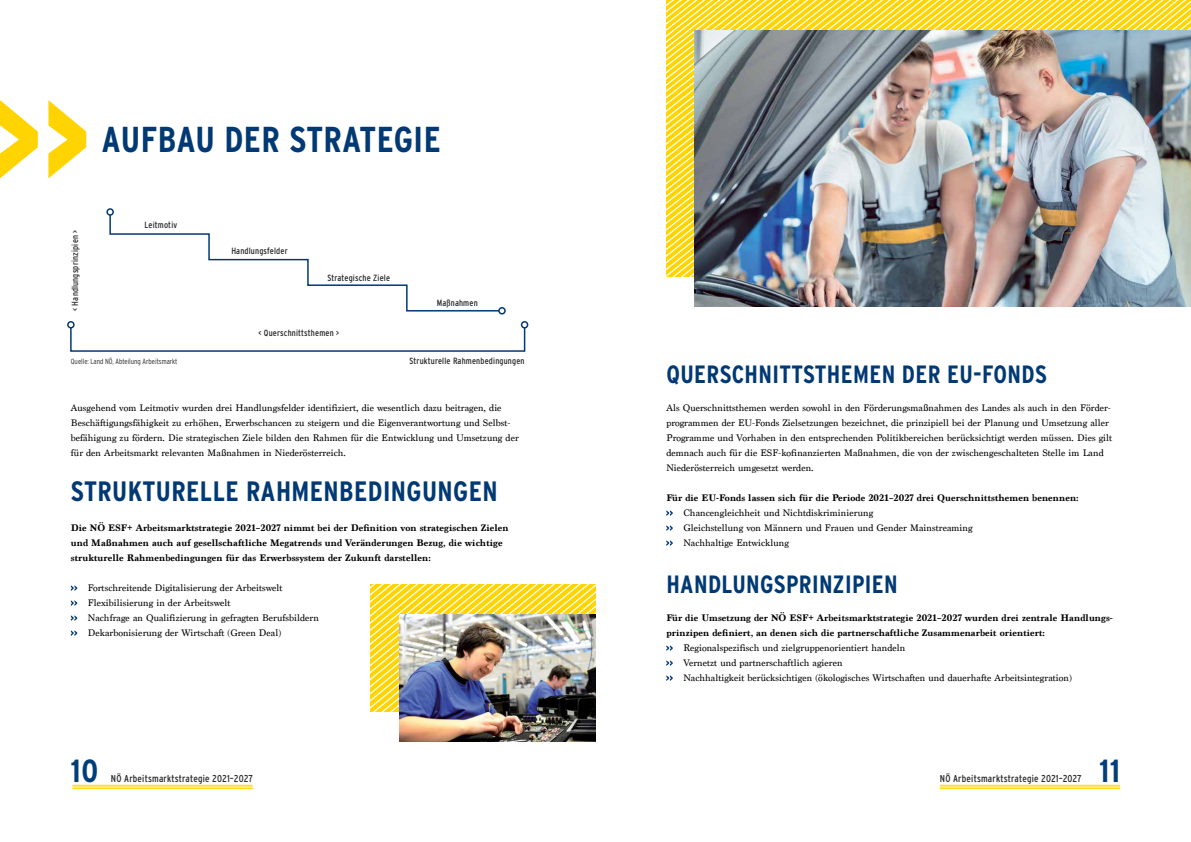
<style>
.page{position:relative;width:1191px;height:842px;background:#fff}
.page>*{position:absolute;margin:0;border:0;box-sizing:border-box;transform-origin:0 0}
.t1{font:700 condensed 36px "Interstate";letter-spacing:.015em;color:#003974}
.t2{font:700 condensed 32px "Interstate";color:#003e79}
.t3{font:700 condensed 28px "Interstate";letter-spacing:.015em;color:#003974}
.t4{font:700 condensed 25px "Interstate";letter-spacing:.015em;color:#003974}
.t5{font:10px/15px "Marion";letter-spacing:.005em;color:#000}
.t6{font:700 10px/15px "Marion";letter-spacing:.005em;color:#000}
.t7{font:condensed 10px "Interstate";letter-spacing:.02em;color:#292829}
.t8{font:condensed 9px "Interstate";letter-spacing:.02em;color:#292829}
.t9{font:300 condensed 7.5px "Interstate";color:#292829}
</style>
<div class="page">
<hr style="left:940px;top:785px;width:180px;height:1px;background:#ffd400">
<hr style="left:940px;top:787px;width:180px;height:1px;background:#ffd400">
<hr style="left:940px;top:788px;width:180px;height:1px;background:#ffd400">
<hr style="left:72px;top:785px;width:181px;height:1px;background:#ffd400">
<hr style="left:72px;top:787px;width:181px;height:1px;background:#ffd400">
<hr style="left:72px;top:788px;width:181px;height:1px;background:#ffd400">
<svg style="left:666px;top:510px;width:6px;height:6px"></svg>
<svg style="left:666px;top:525px;width:6px;height:6px"></svg>
<svg style="left:666px;top:540px;width:6px;height:6px"></svg>
<svg style="left:666px;top:645px;width:6px;height:6px"></svg>
<svg style="left:666px;top:660px;width:6px;height:6px"></svg>
<svg style="left:666px;top:675px;width:6px;height:6px"></svg>
<svg style="left:666px;top:1px;width:525px;height:13px;background:#ffde40"></svg>
<svg style="left:666px;top:18px;width:525px;height:11px;background:#ffde3f"></svg>
<img style="left:694px;top:30px;width:497px;height:276px">
<svg style="left:0;top:100px;width:38px;height:78px"></svg>
<svg style="left:48px;top:100px;width:38px;height:78px"></svg>
<svg style="left:71px;top:585px;width:6px;height:6px"></svg>
<svg style="left:71px;top:600px;width:6px;height:6px"></svg>
<svg style="left:71px;top:615px;width:6px;height:6px"></svg>
<svg style="left:71px;top:630px;width:6px;height:6px"></svg>
<svg style="left:370px;top:584px;width:225px;height:127px;background:#ffdd3a"></svg>
<svg style="left:109px;top:214px;width:391px;height:98px"></svg>
<div style="left:106px;top:208px;width:8px;height:8px;border:2px solid #003974;border-radius:50%"></div>
<div style="left:498px;top:307px;width:8px;height:8px;border:2px solid #003974;border-radius:50%"></div>
<div style="left:70px;top:327px;width:455px;height:25px;border:2px solid #003974"></div>
<div style="left:67px;top:321px;width:8px;height:8px;border:2px solid #003974;border-radius:50%"></div>
<div style="left:521px;top:321px;width:7px;height:8px;border:2px solid #003974;border-radius:50%"></div>
<img style="left:400px;top:614px;width:195px;height:127px">
<h1 class="t1" style="left:102px;top:119px;width:341px">AUFBAU DER STRATEGIE</h1>
<p class="t8" style="left:70px;top:311px;width:82px;rotate:-90deg">&lt; Handlungsprinzipien &gt;</p>
<p class="t8" style="left:145px;top:220px;width:34px">Leitmotiv</p>
<p class="t8" style="left:231px;top:246px;width:58px">Handlungsfelder</p>
<p class="t8" style="left:327px;top:273px;width:64px">Strategische Ziele</p>
<p class="t8" style="left:259px;top:327px;width:82px">&lt; Querschnittsthemen &gt;</p>
<p class="t8" style="left:437px;top:298px;width:43px">Maßnahmen</p>
<p class="t9" style="left:71px;top:357px;width:108px">Quelle: Land NÖ, Abteilung Arbeitsmarkt</p>
<p class="t8" style="left:409px;top:356px;width:117px">Strukturelle Rahmenbedingungen</p>
<h3 class="t4" style="left:666px;top:360px;width:382px">QUERSCHNITTSTHEMEN DER EU-FONDS</h3>
<p class="t5" style="left:71px;top:400px;width:449px">Ausgehend vom Leitmotiv wurden drei Handlungsfelder identifiziert, die wesentlich dazu beitragen, die Beschäftigungsfähigkeit zu erhöhen, Erwerbschancen zu steigern und die Eigenverantwortung und Selbst&shy;befähigung zu fördern. Die strategischen Ziele bilden den Rahmen für die Entwicklung und Umsetzung der für den Arbeitsmarkt relevanten Maßnahmen in Niederösterreich.</p>
<p class="t5" style="left:666px;top:400px;width:447px">Als Querschnittsthemen werden sowohl in den Förderungsmaßnahmen des Landes als auch in den Förder&shy;programmen der EU-Fonds Zielsetzungen bezeichnet, die prinzipiell bei der Planung und Umsetzung aller Programme und Vorhaben in den entsprechenden Politikbereichen berücksichtigt werden müssen. Dies gilt demnach auch für die ESF-kofinanzierten Maßnahmen, die von der zwischengeschalteten Stelle im Land Niederösterreich umgesetzt werden.</p>
<p class="t6" style="left:666px;top:490px;width:414px">Für die EU-Fonds lassen sich für die Periode 2021–2027 drei Querschnittsthemen benennen:</p>
<p class="t5" style="left:683px;top:505px;width:291px">Chancengleichheit und Nichtdiskriminierung<br>Gleichstellung von Männern und Frauen und Gender Mainstreaming<br>Nachhaltige Entwicklung</p>
<h3 class="t3" style="left:71px;top:476px;width:428px">STRUKTURELLE RAHMENBEDINGUNGEN</h3>
<p class="t6" style="left:71px;top:520px;width:439px">Die NÖ ESF+ Arbeitsmarktstrategie 2021–2027 nimmt bei der Definition von strategischen Zielen und Maßnahmen auch auf gesellschaftliche Megatrends und Veränderungen Bezug, die wichtige strukturelle Rahmenbedingungen für das Erwerbssystem der Zukunft darstellen:</p>
<p class="t5" style="left:88px;top:580px;width:232px">Fortschreitende Digitalisierung der Arbeitswelt Flexibilisierung in der Arbeitswelt<br>Nachfrage an Qualifizierung in gefragten Berufsbildern Dekarbonisierung der Wirtschaft (Green Deal)</p>
<h3 class="t4" style="left:666px;top:570px;width:233px">HANDLUNGSPRINZIPIEN</h3>
<p class="t6" style="left:666px;top:610px;width:448px">Für die Umsetzung der NÖ ESF+ Arbeitsmarktstrategie 2021–2027 wurden drei zentrale Handlungs&shy;prinzipen definiert, an denen sich die partnerschaftliche Zusammenarbeit orientiert:</p>
<p class="t5" style="left:683px;top:640px;width:390px">Regionalspezifisch und zielgruppenorientiert handeln<br>Vernetzt und partnerschaftlich agieren<br>Nachhaltigkeit berücksichtigen (ökologisches Wirtschaften und dauerhafte Arbeitsintegration)</p>
<h2 class="t2" style="left:71px;top:753px;width:29px">10</h2>
<p class="t7" style="left:111px;top:773px;width:143px">NÖ Arbeitsmarktstrategie 2021–2027</p>
<p class="t7" style="left:940px;top:773px;width:143px">NÖ Arbeitsmarktstrategie 2021–2027</p>
<h2 class="t2" style="left:1099px;top:753px;width:22px">11</h2>
</div>
